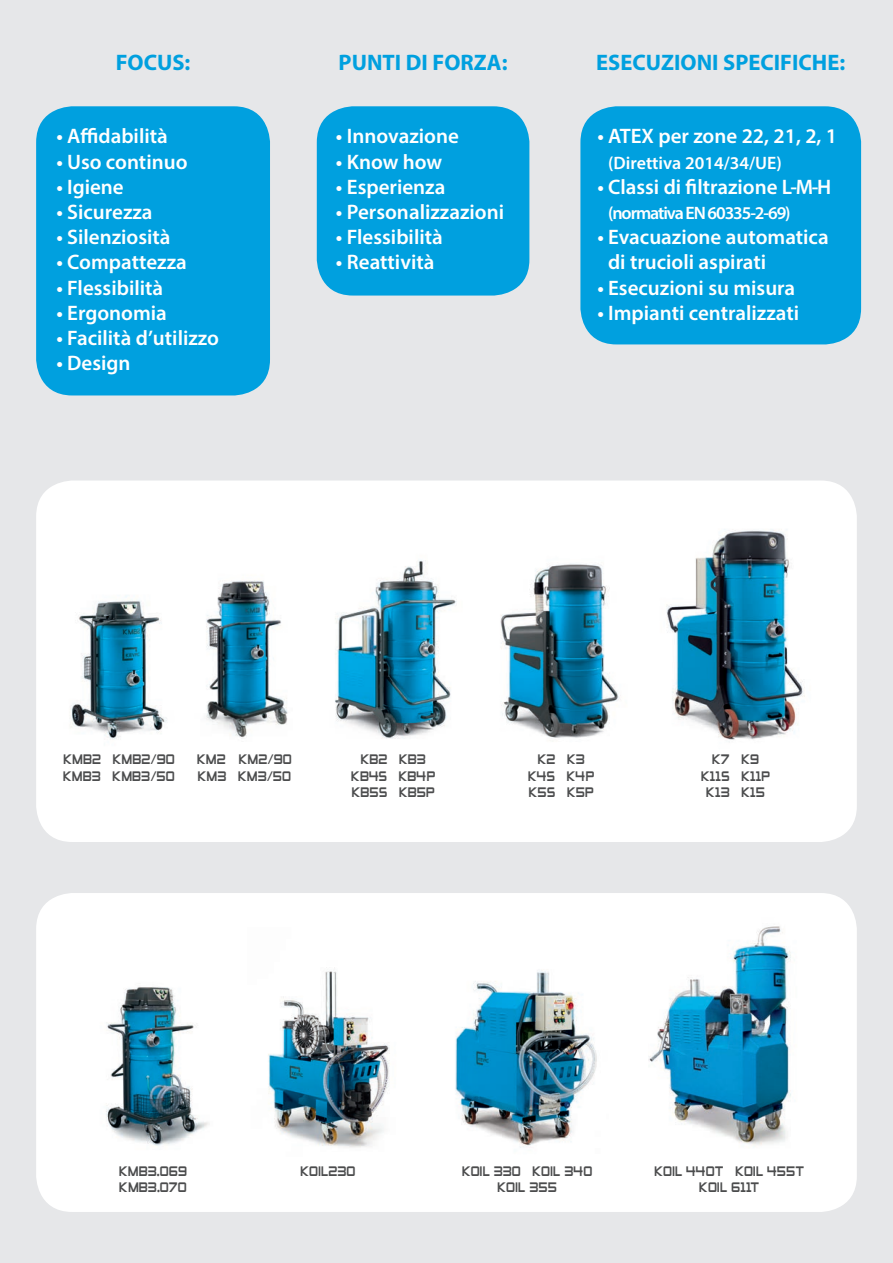
<style>
.page{position:relative;width:893px;height:1263px;background:#e6e7e9}
.page>*{position:absolute;margin:0;border:0;box-sizing:border-box;transform-origin:0 0}
.t1{font:700 22.5px "Myriad Pro";color:#00a0df}
.t2{font:600 21px/25.2px "Myriad Pro";color:#fff}
.t3{font:600 18px "Myriad Pro";letter-spacing:-.06em;color:#fff}
.t4{font:600 18px "Myriad Pro";color:#fff}
.t5{font:16.2px/16.2px "Zero Twos";color:#4b4c4d;text-align:center;scale:.83 1}
.s1{color:#fff}
</style>
<div class="page">
<div style="left:36px;top:480px;width:821px;height:362px;background:#fff;border-radius:36px"></div>
<div style="left:36px;top:893px;width:821px;height:319px;background:#fff;border-radius:36px"></div>
<img style="left:206px;top:580px;width:82px;height:159px">
<img style="left:70px;top:595px;width:97px;height:144px">
<img style="left:500px;top:563px;width:119px;height:175px">
<img style="left:335px;top:560px;width:122px;height:179px">
<img style="left:666px;top:529px;width:139px;height:213px">
<img style="left:106px;top:987px;width:103px;height:159px">
<img style="left:268px;top:971px;width:122px;height:177px">
<img style="left:455px;top:970px;width:142px;height:178px">
<img style="left:648px;top:926px;width:143px;height:219px">
<div style="left:580px;top:106px;width:281px;height:238px;background:#00a0df;border-radius:36px"></div>
<div style="left:36px;top:106px;width:234px;height:289px;background:#00a0df;border-radius:36px"></div>
<div style="left:317px;top:106px;width:212px;height:190px;background:#00a0df;border-radius:36px"></div>
<p class="t1" style="left:116px;top:48px;width:76px">FOCUS:</p>
<p class="t1" style="left:339px;top:48px;width:170px">PUNTI DI FORZA:</p>
<p class="t1" style="left:596px;top:48px;width:250px">ESECUZIONI SPECIFICHE:</p>
<p class="t2" style="left:56px;top:123px;width:113px">• Affidabilità</p>
<p class="t2" style="left:56px;top:148px;width:133px">• Uso continuo</p>
<p class="t2" style="left:56px;top:174px;width:69px">• Igiene</p>
<p class="t2" style="left:56px;top:199px;width:98px">• Sicurezza</p>
<p class="t2" style="left:56px;top:224px;width:116px">• Silenziosità</p>
<p class="t2" style="left:56px;top:249px;width:132px">• Compattezza</p>
<p class="t2" style="left:56px;top:274px;width:108px">• Flessibilità</p>
<p class="t2" style="left:56px;top:300px;width:112px">• Ergonomia</p>
<p class="t2" style="left:56px;top:325px;width:164px">• Facilità d’utilizzo</p>
<p class="t2" style="left:56px;top:350px;width:76px">• Design</p>
<p class="t2" style="left:336px;top:123px;width:125px">• Innovazione</p>
<p class="t2" style="left:336px;top:148px;width:108px">• Know how</p>
<p class="t2" style="left:336px;top:174px;width:111px">• Esperienza</p>
<p class="t2" style="left:336px;top:199px;width:170px">• Personalizzazioni</p>
<p class="t2" style="left:336px;top:224px;width:108px">• Flessibilità</p>
<p class="t2" style="left:336px;top:249px;width:100px">• Reattività</p>
<p class="t2" style="left:597px;top:123px;width:241px">• ATEX per zone 22, 21, 2, 1</p>
<p class="t4" style="left:608px;top:151px;width:175px">(Direttiva 2014/34/UE)</p>
<p class="t2" style="left:597px;top:174px;width:235px">• Classi di filtrazione L-M-H</p>
<p class="t3" style="left:608px;top:201px;width:184px">(normativa EN 60335-2-69)</p>
<p class="t2" style="left:608px;top:224px;width:222px;text-indent:-11px">• Evacuazione automatica di trucioli aspirati</p>
<p class="t2" style="left:597px;top:274px;width:199px">• Esecuzioni su misura</p>
<p class="t2" style="left:597px;top:300px;width:203px">• Impianti centralizzati</p>
<p class="t5" style="left:63px;top:752px;width:136px;text-align:left">KMB2 KMB2/90<br>KMB3 KMB3/50</p>
<p class="t5" style="left:351px;top:752px;width:103px">KB2 KB3<br>KB4S KB4P<br>KB5S KB5P</p>
<p class="t5" style="left:528px;top:752px;width:81px">K2 K3<br>K4S K4P<br>K5S K5P</p>
<p class="t5" style="left:701px;top:752px;width:85px">K7 K9<br>K11S K11P<br>K13 K15</p>
<p class="t5" style="left:197px;top:752px;width:115px;text-align:left">KM2<span class="s1">0</span> KM2/90<br>KM3 KM3/50</p>
<p class="t5" style="left:119px;top:1163px;width:83px;text-align:left">KMB3.069<br>KMB3.070</p>
<p class="t5" style="left:301px;top:1163px;width:68px">KOIL230</p>
<p class="t5" style="left:462px;top:1163px;width:159px">KOIL 330 kOIL 340<br>KOIL 355</p>
<p class="t5" style="left:654px;top:1163px;width:182px">KOIL 440T KOIL 455T<br>KOIL 611T</p>
</div>
